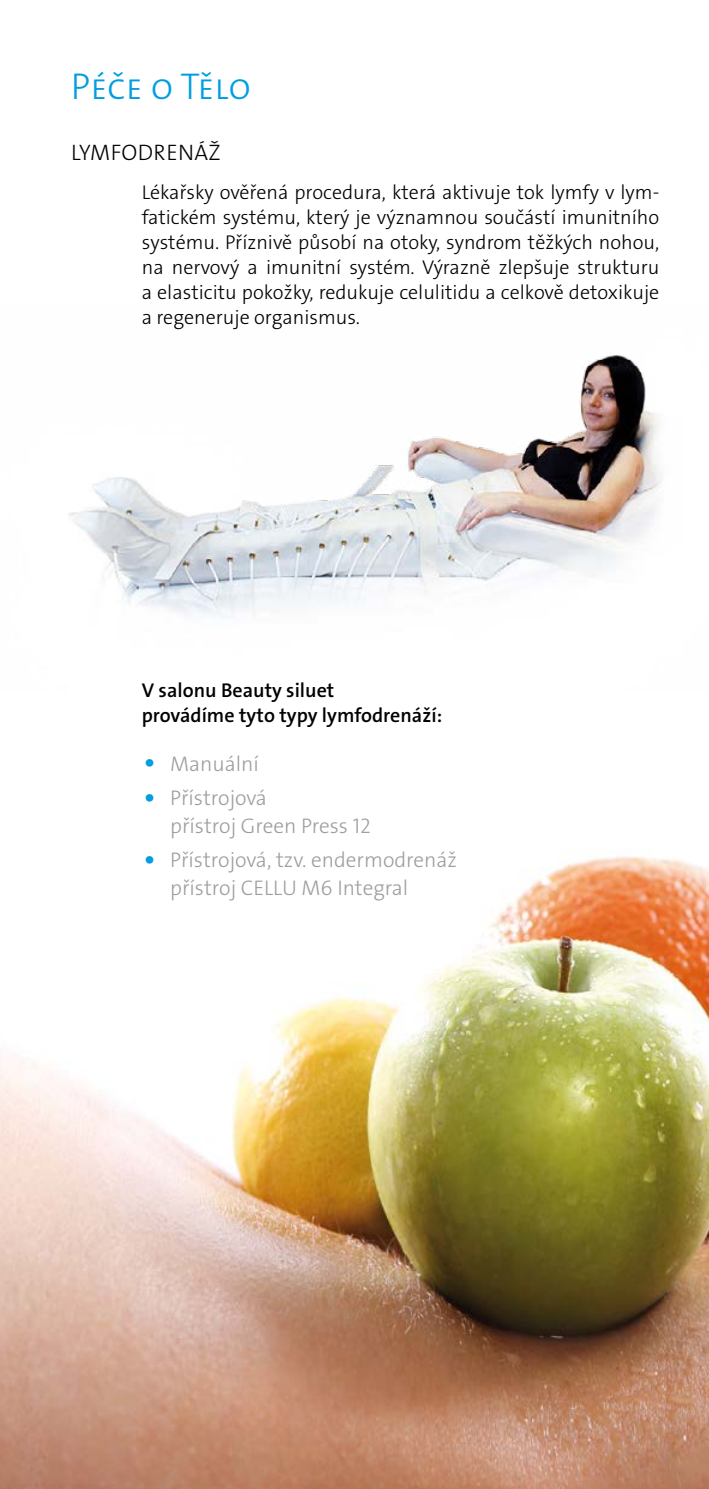
<style>
.page{position:relative;width:709px;height:1489px;background:#fff}
.page>*{position:absolute;margin:0;border:0;box-sizing:border-box;transform-origin:0 0}
.nadpis_1{font:37.5px "The Sans LP3 Lig";color:#009ee0}
.nadpis_2{font:22.5px "The Sans LP3 Lig";letter-spacing:.015em;color:#000}
.t1{font:21.25px/27.5px "The Sans LP3 Lig";color:#9c9e9f}
.text{font:20px/25px "The Sans LP3 Lig";color:#000;text-align:justify}
.text_tucne{font:20px/25px "The Sans LP6 Se Bld";color:#000}
.s1{font-size:37.5px;color:#009ee0}
</style>
<div class="page">
<img style="left:0;top:856px;width:709px;height:632px">
<img style="left:68px;top:355px;width:593px;height:263px">
<p class="nadpis_1" style="left:71px;top:62px;width:182px">Péče o Tělo</p>
<p class="nadpis_2" style="left:71px;top:138px;width:151px">LYMFODRENÁŽ</p>
<p class="text" style="left:142px;top:180px;width:519px">Lékařsky ověřená procedura, která aktivuje tok lymfy v lym&shy;fatickém systému, který je významnou součástí imunitního systému. Příznivě působí na otoky, syndrom těžkých nohou, na nervový a imunitní systém. Výrazně zlepšuje strukturu a elasticitu pokožky, redukuje celulitidu a celkově detoxikuje a regeneruje organismus.</p>
<p class="text_tucne" style="left:142px;top:677px;width:302px">V salonu Beauty siluet<br>provádíme tyto typy lymfodrenáží:</p>
<p class="t1" style="left:142px;top:750px;width:119px"><span class="s1">•</span> Manuální</p>
<p class="t1" style="left:170px;top:784px;width:202px;text-indent:-28px"><span class="s1">•</span> Přístrojová<br>přístroj Green Press 12</p>
<p class="t1" style="left:170px;top:846px;width:288px;text-indent:-28px"><span class="s1">•</span> Přístrojová, tzv. endermodrenáž přístroj CELLU M6 Integral</p>
</div>
